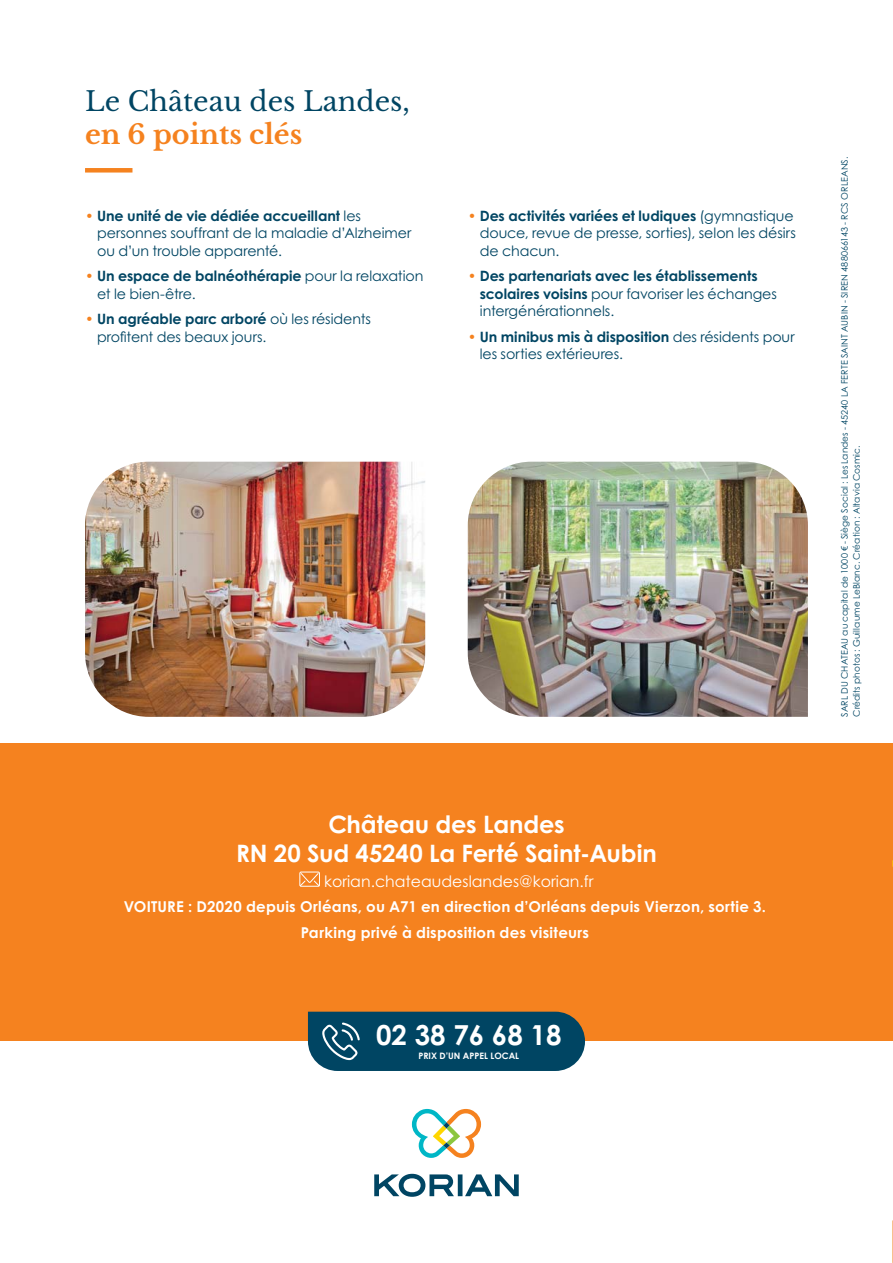
<style>
.page{position:relative;width:893px;height:1263px;background:#fff}
.page>*{position:absolute;margin:0;border:0;box-sizing:border-box;transform-origin:0 0}
.t1{font:700 27.6px "Century Gothic Std";color:#fff}
.t2{font:27px "Libre Baskerville";color:#004563}
.t3{font:700 27px "Libre Baskerville";color:#f5821f}
.t4{font:700 24px/28.8px "Century Gothic Std";letter-spacing:-.005em;color:#fff;text-align:center}
.t5{font:15.75px "Century Gothic Std";color:#fff}
.t6{font:700 15px/26.5px "Century Gothic Std";letter-spacing:.015em;color:#fff;text-align:center}
.t7{font:14.25px/17.2px "Century Gothic Std";letter-spacing:-.005em;color:#004563}
.t8{font:700 14.25px/17.2px "Century Gothic Std";letter-spacing:-.005em;color:#004563}
.t9{font:9px/12px "Century Gothic Std";letter-spacing:.01em;color:#004563}
.t10{font:700 8.85px "Century Gothic Std";color:#fff}
.s1{color:#f5821f}
.s2{font-weight:700}
.s3{font-weight:400;color:#f5821f}
.s4{font-weight:400}
</style>
<div class="page">
<img style="left:468px;top:462px;width:340px;height:255px">
<img style="left:85px;top:462px;width:340px;height:255px">
<div style="left:85px;top:168px;width:47px;height:5px;background:#f5821f"></div>
<div style="left:0;top:743px;width:893px;height:297px;background:#f5821f"></div>
<div style="left:308px;top:1012px;width:277px;height:59px;background:#004563"></div>
<svg style="left:412px;top:1109px;width:69px;height:49px"></svg>
<svg style="left:374px;top:1174px;width:145px;height:23px"></svg>
<svg style="left:299px;top:872px;width:21px;height:15px"></svg>
<h2 class="t2" style="left:85px;top:89px;width:326px">Le Château des Landes,</h2>
<h2 class="t3" style="left:85px;top:122px;width:219px">en 6 points clés</h2>
<p class="t7" style="left:97px;top:209px;width:316px;text-indent:-12px"><span class="s1">•</span> <span class="s2">Une unité de vie dédiée accueillant</span> les personnes souffrant de la maladie d’Alzheimer ou d’un trouble apparenté.</p>
<p class="t7" style="left:97px;top:269px;width:328px;text-indent:-12px"><span class="s1">•</span> <span class="s2">Un espace de balnéothérapie</span> pour la relaxation et le bien-être.</p>
<p class="t7" style="left:97px;top:312px;width:276px;text-indent:-12px"><span class="s1">•</span> <span class="s2">Un agréable parc arboré</span> où les résidents profitent des beaux jours.</p>
<p class="t7" style="left:480px;top:209px;width:318px;text-indent:-12px"><span class="s1">•</span> <span class="s2">Des activités variées et ludiques</span> (gymnastique douce, revue de presse, sorties), selon les désirs de chacun.</p>
<p class="t8" style="left:480px;top:269px;width:299px;text-indent:-12px"><span class="s3">•</span> Des partenariats avec les établissements scolaires voisins <span class="s4">pour favoriser les échanges intergénérationnels.</span></p>
<p class="t7" style="left:480px;top:330px;width:316px;text-indent:-12px"><span class="s1">•</span> <span class="s2">Un minibus mis à disposition</span> des résidents pour les sorties extérieures.</p>
<h3 class="t4" style="left:236px;top:813px;width:422px">Château des Landes<br>RN 20 Sud 45240 La Ferté Saint-Aubin</h3>
<p class="t5" style="left:324px;top:875px;width:271px">korian.chateaudeslandes@korian.fr</p>
<p class="t6" style="left:124px;top:895px;width:644px">VOITURE : D2020 depuis Orléans, ou A71 en direction d’Orléans depuis Vierzon, sortie 3.<br>Parking privé à disposition des visiteurs</p>
<h1 class="t1" style="left:376px;top:1025px;width:187px">02 38 76 68 18</h1>
<p class="t10" style="left:418px;top:1053px;width:102px">PRIX D’UN APPEL LOCAL</p>
<p class="t9" style="left:839px;top:717px;width:562px;rotate:-90deg">SARL DU CHATEAU au capital de 1000 € - Siège Social : Les Landes - 45240 LA FERTE SAINT AUBIN - SIREN 488066143 - RCS ORLEANS.<br>Crédits photos : Guillaume LeBlanc. Création : Altavia Cosmic.</p>
</div>
